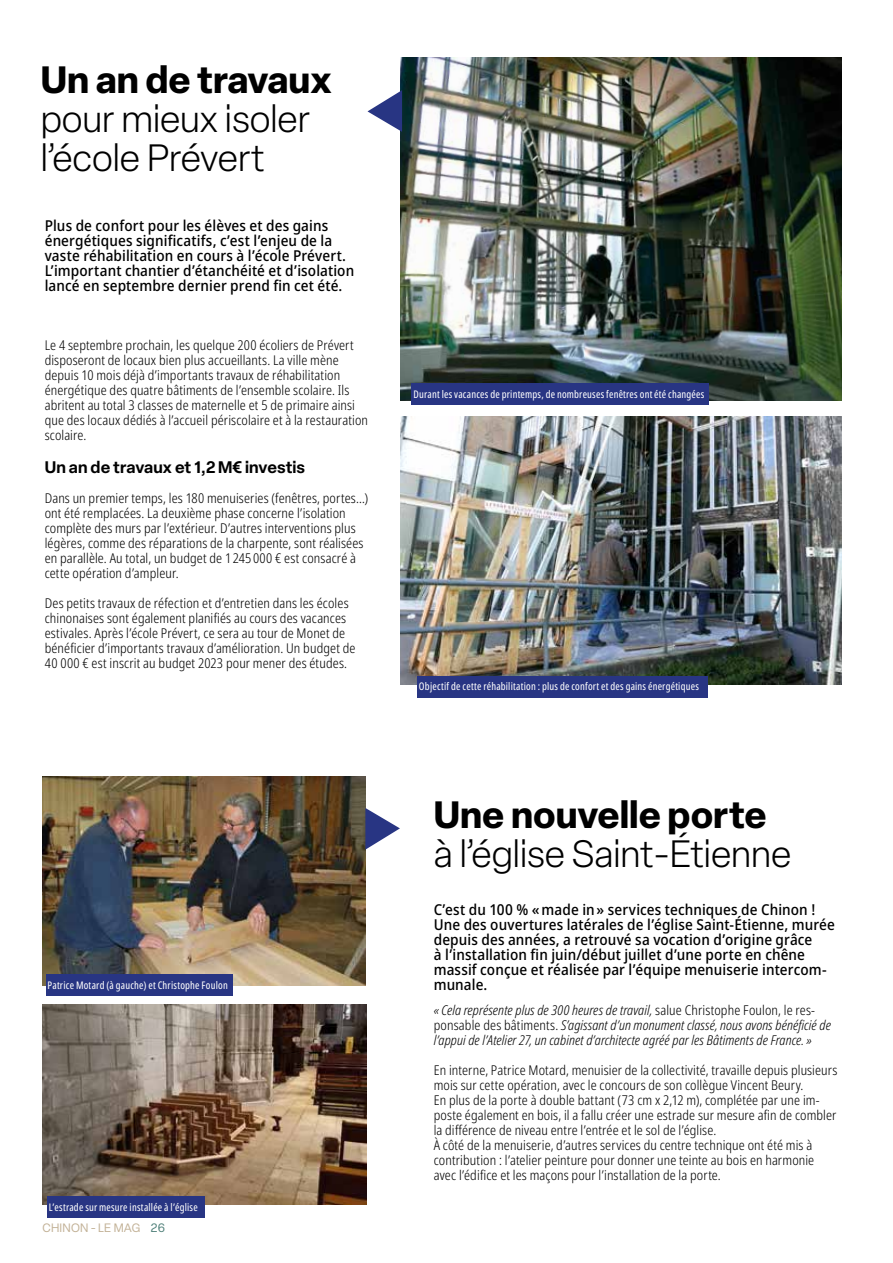
<style>
.page{position:relative;width:893px;height:1263px;background:#fff}
.page>*{position:absolute;margin:0;border:0;box-sizing:border-box;transform-origin:0 0}
.t1{font:300 37.5px/39px "Elza";color:#000}
.t2{font:700 37.5px "Elza";color:#000}
.t3{font:600 16.5px "Elza";letter-spacing:.005em;color:#000}
.t4{font:500 semi-condensed 15px/15px "Noto Sans";letter-spacing:.005em;color:#000}
.t5{font:300 condensed 13.5px/15px "Noto Sans";letter-spacing:.01em;color:#000}
.t6{font:italic 300 condensed 13.5px/15px "Noto Sans";letter-spacing:.005em;color:#000}
.t7{font:12px "Elza";letter-spacing:.02em;color:#c2b196}
.t8{font:extra-condensed 10.5px "Noto Sans";letter-spacing:.02em;color:#fff}
.s1{color:#4c7e77}
.s2{font-style:normal}
</style>
<div class="page">
<img style="left:400px;top:416px;width:442px;height:268px">
<img style="left:400px;top:57px;width:442px;height:343px">
<svg style="left:367px;top:90px;width:35px;height:42px"></svg>
<img style="left:43px;top:1004px;width:323px;height:200px">
<img style="left:43px;top:777px;width:322px;height:208px">
<svg style="left:365px;top:808px;width:35px;height:42px"></svg>
<div style="left:411px;top:384px;width:297px;height:21px;background:#283583"></div>
<div style="left:417px;top:676px;width:291px;height:21px;background:#283583"></div>
<div style="left:46px;top:974px;width:186px;height:21px;background:#283583"></div>
<div style="left:47px;top:1196px;width:157px;height:21px;background:#283583"></div>
<h1 class="t2" style="left:41px;top:53px;width:293px">Un an de travaux</h1>
<h1 class="t1" style="left:41px;top:99px;width:271px">pour mieux isoler l’école Prévert</h1>
<p class="t4" style="left:45px;top:218px;width:311px">Plus de confort pour les élèves et des gains énergétiques significatifs, c’est l’enjeu de la vaste réhabilitation en cours à l’école Prévert.<br>L’important chantier d’étanchéité et d’isolation lancé en septembre dernier prend fin cet été.</p>
<p class="t5" style="left:45px;top:338px;width:325px">Le 4 septembre prochain, les quelque 200 écoliers de Prévert disposeront de locaux bien plus accueillants. La ville mène depuis 10 mois déjà d’importants travaux de réhabilitation énergétique des quatre bâtiments de l’ensemble scolaire. Ils abritent au total 3 classes de maternelle et 5 de primaire ainsi que des locaux dédiés à l’accueil périscolaire et à la restauration scolaire.</p>
<p class="t3" style="left:45px;top:456px;width:262px">Un an de travaux et 1,2 M€ investis</p>
<p class="t5" style="left:45px;top:491px;width:325px">Dans un premier temps, les 180 menuiseries (fenêtres, portes…) ont été remplacées. La deuxième phase concerne l’isolation complète des murs par l’extérieur. D’autres interventions plus légères, comme des réparations de la charpente, sont réalisées en parallèle. Au total, un budget de 1 245 000 € est consacré à cette opération d’ampleur.</p>
<p class="t5" style="left:45px;top:596px;width:312px">Des petits travaux de réfection et d’entretien dans les écoles chinonaises sont également planifiés au cours des vacances estivales. Après l’école Prévert, ce sera au tour de Monet de bénéficier d’importants travaux d’amélioration. Un budget de 40 000 € est inscrit au budget 2023 pour mener des études.</p>
<p class="t8" style="left:48px;top:978px;width:182px">Patrice Motard (à gauche) et Christophe Foulon</p>
<p class="t8" style="left:49px;top:1200px;width:150px">L’estrade sur mesure installée à l’église</p>
<p class="t7" style="left:43px;top:1220px;width:124px">CHINON - LE MAG <span class="s1">26</span></p>
<p class="t8" style="left:413px;top:386px;width:292px">Durant les vacances de printemps, de nombreuses fenêtres ont été changées</p>
<p class="t8" style="left:419px;top:679px;width:281px">Objectif de cette réhabilitation : plus de confort et des gains énergétiques</p>
<h1 class="t2" style="left:434px;top:788px;width:335px">Une nouvelle porte</h1>
<h1 class="t1" style="left:434px;top:834px;width:359px">à l’église Saint-Étienne</h1>
<p class="t4" style="left:434px;top:903px;width:403px">C’est du 100 % «made in» services techniques de Chinon !<br>Une des ouvertures latérales de l’église Saint-Étienne, murée depuis des années, a retrouvé sa vocation d’origine grâce<br>à l’installation fin juin/début juillet d’une porte en chêne massif conçue et réalisée par l’équipe menuiserie intercom&shy;munale.</p>
<p class="t6" style="left:434px;top:1003px;width:399px">« Cela représente plus de 300 heures de travail, <span class="s2">salue Christophe Foulon, le res&shy;ponsable des bâtiments.</span> S’agissant d’un monument classé, nous avons bénéficié de l’appui de l’Atelier 27, un cabinet d’architecte agréé par les Bâtiments de France. »</p>
<p class="t5" style="left:434px;top:1063px;width:405px">En interne, Patrice Motard, menuisier de la collectivité, travaille depuis plusieurs mois sur cette opération, avec le concours de son collègue Vincent Beury.<br>En plus de la porte à double battant (73 cm x 2,12 m), complétée par une im&shy;poste également en bois, il a fallu créer une estrade sur mesure afin de combler la différence de niveau entre l’entrée et le sol de l’église.<br>À côté de la menuiserie, d’autres services du centre technique ont été mis à contribution : l’atelier peinture pour donner une teinte au bois en harmonie avec l’édifice et les maçons pour l’installation de la porte.</p>
</div>
